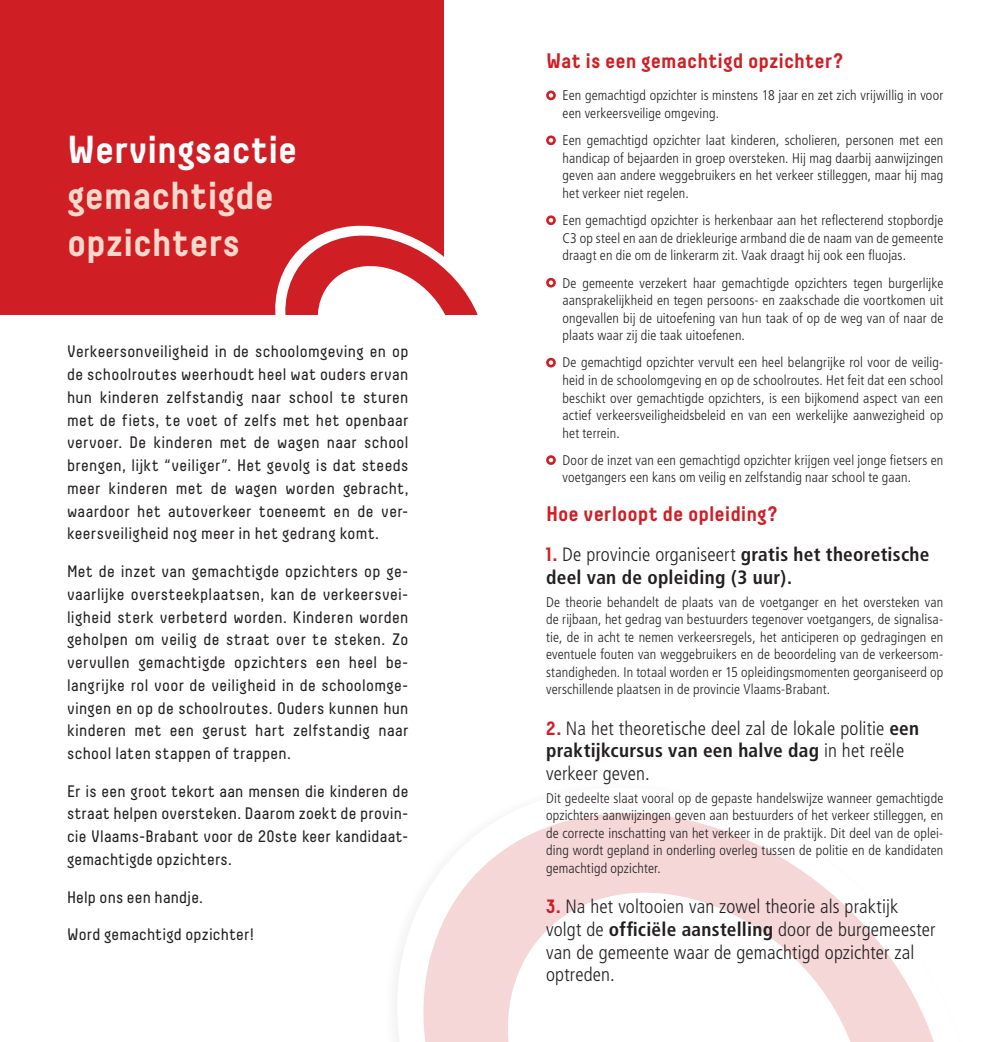
<style>
.page{position:relative;width:993px;height:1042px;background:#fff}
.page>*{position:absolute;margin:0;border:0;box-sizing:border-box;transform-origin:0 0}
.t1{font:700 39.02px "Decima";letter-spacing:-.005em;color:#f7d9cc}
.t2{font:700 39.02px "Decima";letter-spacing:-.005em;color:#fff}
.t3{font:700 21px "Decima";color:#d01e25}
.t4{font:300 condensed 19.25px/22.8px "Frutiger";letter-spacing:.005em;color:#231f20}
.t5{font:700 condensed 19.25px/23.1px "Frutiger";letter-spacing:.015em;color:#231f20}
.t6{font:16.62px/22.8px "Decima";letter-spacing:.02em;color:#231f20;text-align:justify}
.t7{font:300 condensed 14px/17.5px "Frutiger";letter-spacing:.01em;color:#231f20;text-align:justify}
.s1{font-family:"Decima";font-stretch:normal;color:#d01e25}
.s2{font-weight:300}
.s3{font-family:"Decima";font-weight:700;font-stretch:normal;color:#d01e25}
.s4{font-weight:700}
</style>
<div class="page">
<svg style="left:396px;top:813px;width:538px;height:229px"></svg>
<div style="left:0;top:0;width:443px;height:373px;background:#d01e25"></div>
<svg style="left:275px;top:211px;width:203px;height:104px"></svg>
<div style="left:0;top:315px;width:496px;height:225px;background:#fff"></div>
<div style="left:546px;top:91px;width:9px;height:9px;border:3px solid #d01e25;border-radius:50%"></div>
<div style="left:546px;top:135px;width:9px;height:10px;border:3px solid #d01e25;border-radius:50%"></div>
<div style="left:546px;top:215px;width:9px;height:10px;border:3px solid #d01e25;border-radius:50%"></div>
<div style="left:546px;top:278px;width:9px;height:9px;border:3px solid #d01e25;border-radius:50%"></div>
<div style="left:546px;top:358px;width:9px;height:9px;border:3px solid #d01e25;border-radius:50%"></div>
<div style="left:546px;top:455px;width:9px;height:10px;border:3px solid #d01e25;border-radius:50%"></div>
<p class="t2" style="left:67px;top:126px;width:232px">Wervingsactie</p>
<p class="t1" style="left:67px;top:173px;width:208px">gemachtigde</p>
<p class="t1" style="left:67px;top:219px;width:174px">opzichters</p>
<p class="t6" style="left:67px;top:340px;width:343px">Verkeersonveiligheid in de schoolomgeving en op de schoolroutes weerhoudt heel wat ouders ervan hun kinderen zelfstandig naar school te sturen met de fiets, te voet of zelfs met het openbaar vervoer. De kinderen met de wagen naar school brengen, lijkt “veiliger”. Het gevolg is dat steeds meer kinderen met de wagen worden gebracht, waardoor het autoverkeer toeneemt en de ver&shy;keersveiligheid nog meer in het gedrang komt.</p>
<p class="t6" style="left:67px;top:560px;width:343px">Met de inzet van gemachtigde opzichters op ge&shy;vaarlijke oversteekplaatsen, kan de verkeersvei&shy;ligheid sterk verbeterd worden. Kinderen worden geholpen om veilig de straat over te steken. Zo vervullen gemachtigde opzichters een heel be&shy;langrijke rol voor de veiligheid in de schoolomge&shy;vingen en op de schoolroutes. Ouders kunnen hun kinderen met een gerust hart zelfstandig naar school laten stappen of trappen.</p>
<p class="t6" style="left:67px;top:779px;width:343px">Er is een groot tekort aan mensen die kinderen de straat helpen oversteken. Daarom zoekt de provin&shy;cie Vlaams-Brabant voor de 20ste keer kandidaat&shy;gemachtigde opzichters.</p>
<p class="t6" style="left:67px;top:885px;width:137px">Help ons een handje.</p>
<p class="t6" style="left:67px;top:923px;width:188px">Word gemachtigd opzichter!</p>
<p class="t3" style="left:546px;top:48px;width:299px">Wat is een gemachtigd opzichter?</p>
<p class="t7" style="left:562px;top:87px;width:382px">Een gemachtigd opzichter is minstens 18 jaar en zet zich vrijwillig in voor een verkeersveilige omgeving.</p>
<p class="t7" style="left:562px;top:132px;width:382px">Een gemachtigd opzichter laat kinderen, scholieren, personen met een handicap of bejaarden in groep oversteken. Hij mag daarbij aanwijzingen geven aan andere weggebruikers en het verkeer stilleggen, maar hij mag het verkeer niet regelen.</p>
<p class="t7" style="left:562px;top:212px;width:382px">Een gemachtigd opzichter is herkenbaar aan het reflecterend stopbordje C3 op steel en aan de driekleurige armband die de naam van de gemeente draagt en die om de linkerarm zit. Vaak draagt hij ook een fluojas.</p>
<p class="t7" style="left:562px;top:274px;width:382px">De gemeente verzekert haar gemachtigde opzichters tegen burgerlijke aansprakelijkheid en tegen persoons- en zaakschade die voortkomen uit ongevallen bij de uitoefening van hun taak of op de weg van of naar de plaats waar zij die taak uitoefenen.</p>
<p class="t7" style="left:562px;top:354px;width:382px">De gemachtigd opzichter vervult een heel belangrijke rol voor de veilig&shy;heid in de schoolomgeving en op de schoolroutes. Het feit dat een school beschikt over gemachtigde opzichters, is een bijkomend aspect van een actief verkeersveiligheidsbeleid en van een werkelijke aanwezigheid op het terrein.</p>
<p class="t7" style="left:562px;top:451px;width:382px">Door de inzet van een gemachtigd opzichter krijgen veel jonge fietsers en voetgangers een kans om veilig en zelfstandig naar school te gaan.</p>
<p class="t3" style="left:546px;top:501px;width:233px">Hoe verloopt de opleiding?</p>
<p class="t5" style="left:546px;top:543px;width:385px"><span class="s1">1.</span> <span class="s2">De provincie organiseert</span> gratis het theoretische deel van de opleiding (3 uur).</p>
<p class="t7" style="left:546px;top:593px;width:398px">De theorie behandelt de plaats van de voetganger en het oversteken van de rijbaan, het gedrag van bestuurders tegenover voetgangers, de signalisa&shy;tie, de in acht te nemen verkeersregels, het anticiperen op gedragingen en eventuele fouten van weggebruikers en de beoordeling van de verkeersom&shy;standigheden. In totaal worden er 15 opleidingsmomenten georganiseerd op verschillende plaatsen in de provincie Vlaams-Brabant.</p>
<p class="t4" style="left:546px;top:717px;width:374px"><span class="s3">2.</span> Na het theoretische deel zal de lokale politie <span class="s4">een praktijkcursus van een halve dag</span> in het reële verkeer geven.</p>
<p class="t7" style="left:546px;top:789px;width:398px">Dit gedeelte slaat vooral op de gepaste handelswijze wanneer gemachtigde opzichters aanwijzingen geven aan bestuurders of het verkeer stilleggen, en de correcte inschatting van het verkeer in de praktijk. Dit deel van de oplei&shy;ding wordt gepland in onderling overleg tussen de politie en de kandidaten gemachtigd opzichter.</p>
<p class="t4" style="left:546px;top:895px;width:391px"><span class="s3">3.</span> Na het voltooien van zowel theorie als praktijk volgt de <span class="s4">officiële aanstelling</span> door de burgemeester van de gemeente waar de gemachtigd opzichter zal optreden.</p>
</div>
